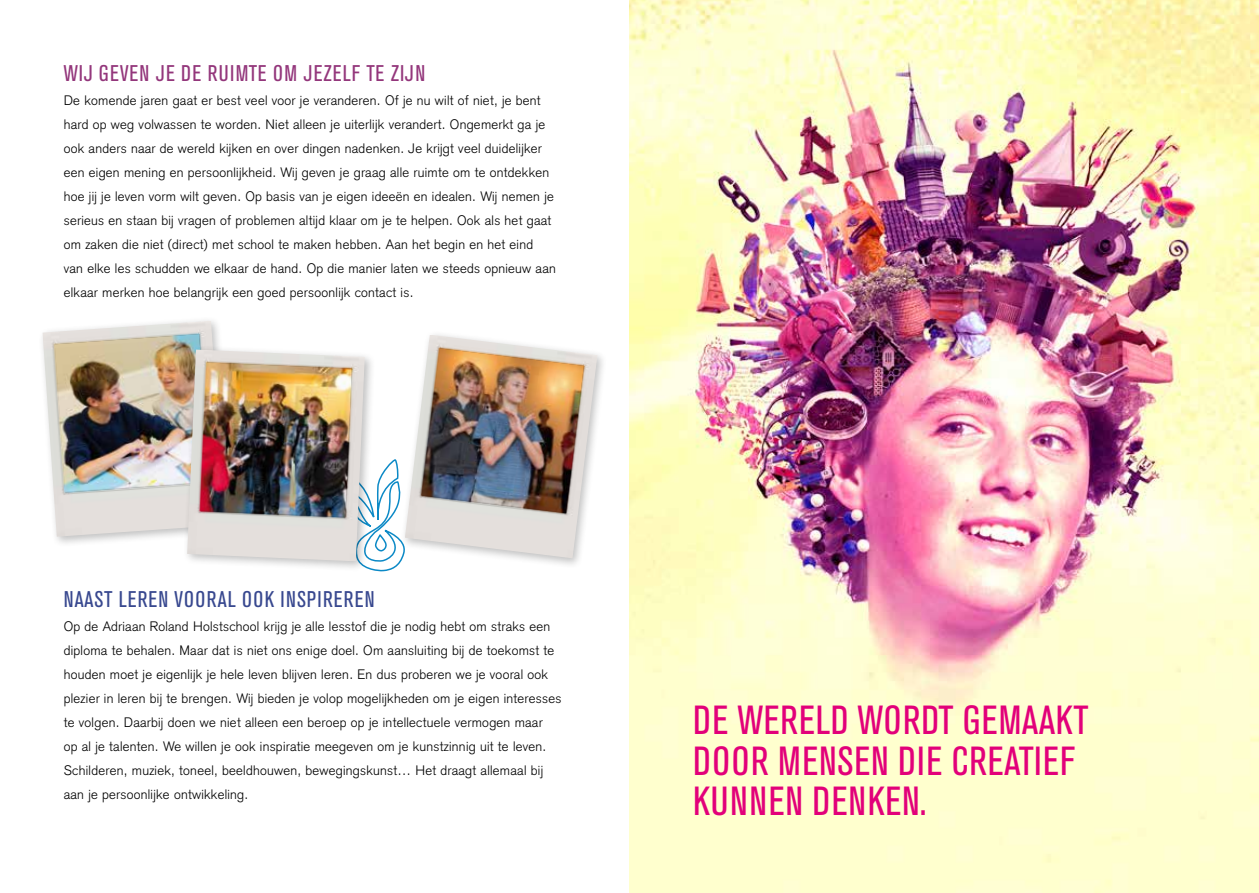
<style>
.page{position:relative;width:1259px;height:893px;background:#fff}
.page>*{position:absolute;margin:0;border:0;box-sizing:border-box;transform-origin:0 0}
.t1{font:condensed 40.2px/40.8px "Akzidenz Grotesk BE";letter-spacing:.02em;color:#e2007a}
.t2{font:condensed 22.5px "Akzidenz Grotesk BE";letter-spacing:.045em;color:#93367b}
.t3{font:condensed 22.5px "Akzidenz Grotesk BE";letter-spacing:.045em;color:#38488f}
.t4{font:300 13.5px/24px "Akzidenz Grotesk";letter-spacing:.02em;color:#000}
</style>
<div class="page">
<img style="left:629px;top:0;width:630px;height:893px">
<svg style="left:376px;top:459px;width:24px;height:112px"></svg>
<div style="left:400px;top:330px;width:208px;height:239px;background:#000;opacity:.25"></div>
<img style="left:405px;top:335px;width:192px;height:223px">
<div style="left:38px;top:316px;width:198px;height:231px;background:#000;opacity:.25"></div>
<img style="left:43px;top:321px;width:182px;height:216px">
<div style="left:182px;top:345px;width:194px;height:227px;background:#000;opacity:.25"></div>
<img style="left:187px;top:350px;width:178px;height:211px">
<h2 class="t2" style="left:64px;top:60px;width:363px">WIJ GEVEN JE DE RUIMTE OM JEZELF TE ZIJN</h2>
<p class="t4" style="left:64px;top:88px;width:493px">De komende jaren gaat er best veel voor je veranderen. Of je nu wilt of niet, je bent hard op weg volwassen te worden. Niet alleen je uiterlijk verandert. Ongemerkt ga je ook anders naar de wereld kijken en over dingen nadenken. Je krijgt veel duidelijker een eigen mening en persoonlijkheid. Wij geven je graag alle ruimte om te ontdekken hoe jij je leven vorm wilt geven. Op basis van je eigen ideeën en idealen. Wij nemen je serieus en staan bij vragen of problemen altijd klaar om je te helpen. Ook als het gaat om zaken die niet (direct) met school te maken hebben. Aan het begin en het eind<br>van elke les schudden we elkaar de hand. Op die manier laten we steeds opnieuw aan elkaar merken hoe belangrijk een goed persoonlijk contact is.</p>
<h2 class="t3" style="left:64px;top:587px;width:312px">NAAST LEREN VOORAL OOK INSPIREREN</h2>
<p class="t4" style="left:64px;top:614px;width:499px">Op de Adriaan Roland Holstschool krijg je alle lesstof die je nodig hebt om straks een diploma te behalen. Maar dat is niet ons enige doel. Om aansluiting bij de toekomst te houden moet je eigenlijk je hele leven blijven leren. En dus proberen we je vooral ook plezier in leren bij te brengen. Wij bieden je volop mogelijkheden om je eigen interesses te volgen. Daarbij doen we niet alleen een beroep op je intellectuele vermogen maar<br>op al je talenten. We willen je ook inspiratie meegeven om je kunstzinnig uit te leven.<br>Schilderen, muziek, toneel, beeldhouwen, bewegingskunst… Het draagt allemaal bij aan je persoonlijke ontwikkeling.</p>
<h1 class="t1" style="left:693px;top:700px;width:397px">DE WERELD WORDT GEMAAKT<br>DOOR MENSEN DIE CREATIEF<br>KUNNEN DENKEN.</h1>
</div>
